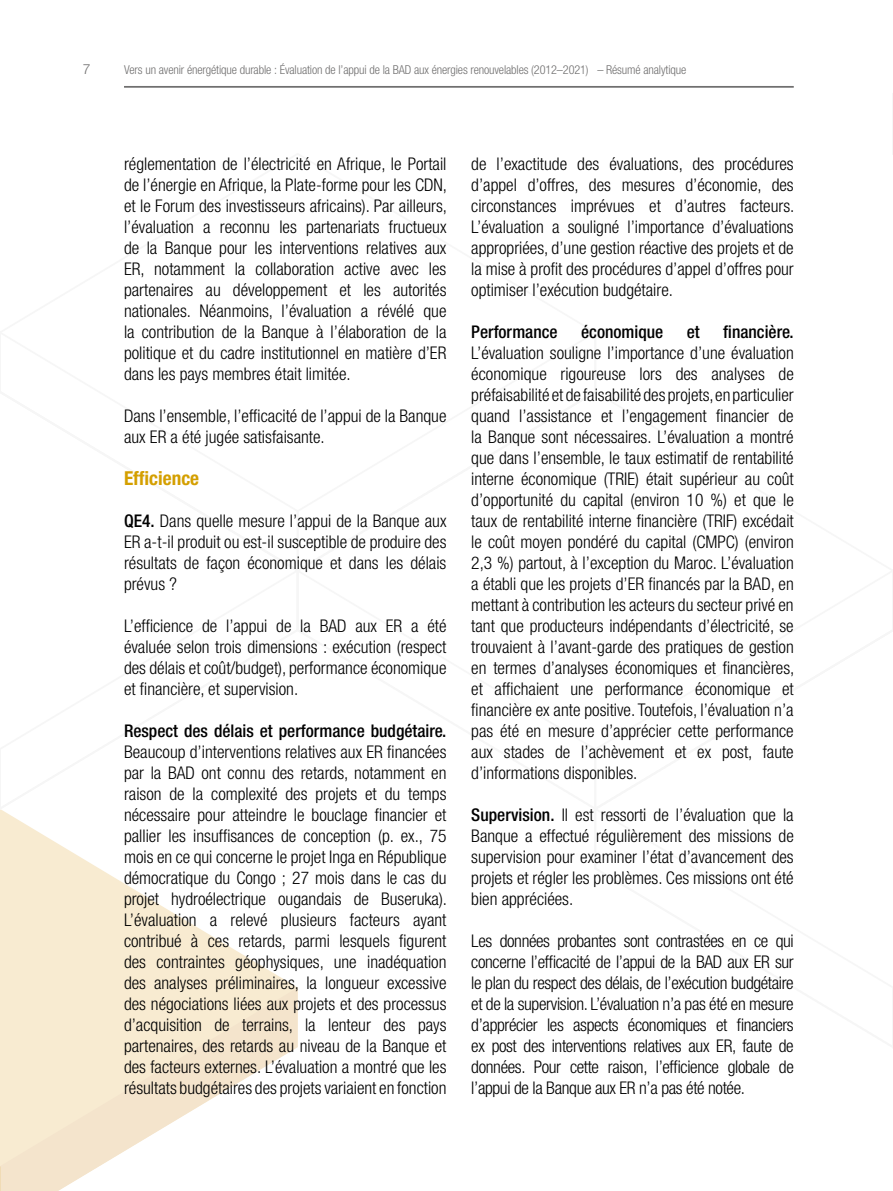
<style>
.page{position:relative;width:893px;height:1191px;background:#fff}
.page>*{position:absolute;margin:0;border:0;box-sizing:border-box;transform-origin:0 0}
.t1{font:700 condensed 19.25px "Helvetica Neue LT Std";color:#d49f00}
.t2{font:300 condensed 17.5px/21px "Helvetica Neue LT Std";color:#000;text-align:justify}
.t3{font:500 condensed 17.5px "Helvetica Neue LT Std";color:#000}
.t4{font:300 14px "Helvetica Neue LT Std";color:#706f6f}
.t5{font:300 condensed 12.25px "Helvetica Neue LT Std";letter-spacing:-.01em;color:#706f6f}
.s1{font-weight:500}
</style>
<div class="page">
<svg style="left:0;top:811px;width:296px;height:176px;fill:#f8ebd1"></svg>
<svg style="left:0;top:987px;width:298px;height:204px;fill:#f8ebd1"></svg>
<hr style="left:124px;top:86px;width:670px;height:2px;background:#706f6f">
<p class="t4" style="left:83px;top:61px;width:9px">7</p>
<p class="t5" style="left:124px;top:63px;width:564px">Vers un avenir énergétique durable : Évaluation de l’appui de la BAD aux énergies renouvelables (2012–2021) – Résumé analytique</p>
<p class="t2" style="left:124px;top:153px;width:325px">réglementation de l’électricité en Afrique, le Portail de l’énergie en Afrique, la Plate-forme pour les CDN, et le Forum des investisseurs africains). Par ailleurs, l’évaluation a reconnu les partenariats fructueux de la Banque pour les interventions relatives aux ER, notamment la collaboration active avec les partenaires au développement et les autorités nationales. Néanmoins, l’évaluation a révélé que la contribution de la Banque à l’élaboration de la politique et du cadre institutionnel en matière d’ER dans les pays membres était limitée.</p>
<p class="t2" style="left:124px;top:405px;width:324px">Dans l’ensemble, l’efficacité de l’appui de la Banque aux ER a été jugée satisfaisante.</p>
<p class="t1" style="left:124px;top:466px;width:77px">Efficience</p>
<p class="t2" style="left:124px;top:510px;width:324px"><span class="s1">QE4.</span> Dans quelle mesure l’appui de la Banque aux ER a-t-il produit ou est-il susceptible de produire des résultats de façon économique et dans les délais prévus ?</p>
<p class="t2" style="left:124px;top:615px;width:324px">L’efficience de l’appui de la BAD aux ER a été évaluée selon trois dimensions : exécution (respect des délais et coût/budget), performance économique et financière, et supervision.</p>
<p class="t3" style="left:124px;top:720px;width:324px">Respect des délais et performance budgétaire.</p>
<p class="t2" style="left:124px;top:741px;width:325px">Beaucoup d’interventions relatives aux ER financées par la BAD ont connu des retards, notamment en raison de la complexité des projets et du temps nécessaire pour atteindre le bouclage financier et pallier les insuffisances de conception (p. ex., 75 mois en ce qui concerne le projet Inga en République démocratique du Congo ; 27 mois dans le cas du projet hydroélectrique ougandais de Buseruka).<br>L’évaluation a relevé plusieurs facteurs ayant contribué à ces retards, parmi lesquels figurent des contraintes géophysiques, une inadéquation des analyses préliminaires, la longueur excessive des négociations liées aux projets et des processus d’acquisition de terrains, la lenteur des pays partenaires, des retards au niveau de la Banque et des facteurs externes. L’évaluation a montré que les résultats budgétaires des projets variaient en fonction</p>
<p class="t2" style="left:471px;top:153px;width:325px">de l’exactitude des évaluations, des procédures d’appel d’offres, des mesures d’économie, des circonstances imprévues et d’autres facteurs.<br>L’évaluation a souligné l’importance d’évaluations appropriées, d’une gestion réactive des projets et de la mise à profit des procédures d’appel d’offres pour optimiser l’exécution budgétaire.</p>
<p class="t3" style="left:471px;top:321px;width:88px">Performance</p>
<p class="t3" style="left:581px;top:321px;width:84px">économique</p>
<p class="t3" style="left:687px;top:321px;width:14px">et</p>
<p class="t3" style="left:723px;top:321px;width:72px">financière.</p>
<p class="t2" style="left:471px;top:342px;width:325px">L’évaluation souligne l’importance d’une évaluation économique rigoureuse lors des analyses de préfaisabilité et de faisabilité des projets, en particulier quand l’assistance et l’engagement financier de la Banque sont nécessaires. L’évaluation a montré que dans l’ensemble, le taux estimatif de rentabilité interne économique (TRIE) était supérieur au coût d’opportunité du capital (environ 10 %) et que le taux de rentabilité interne financière (TRIF) excédait le coût moyen pondéré du capital (CMPC) (environ 2,3 %) partout, à l’exception du Maroc. L’évaluation a établi que les projets d’ER financés par la BAD, en mettant à contribution les acteurs du secteur privé en tant que producteurs indépendants d’électricité, se trouvaient à l’avant-garde des pratiques de gestion en termes d’analyses économiques et financières, et affichaient une performance économique et financière ex ante positive. Toutefois, l’évaluation n’a pas été en mesure d’apprécier cette performance aux stades de l’achèvement et ex post, faute d’informations disponibles.</p>
<p class="t2" style="left:471px;top:804px;width:324px"><span class="s1">Supervision.</span> Il est ressorti de l’évaluation que la Banque a effectué régulièrement des missions de supervision pour examiner l’état d’avancement des projets et régler les problèmes. Ces missions ont été bien appréciées.</p>
<p class="t2" style="left:471px;top:930px;width:324px">Les données probantes sont contrastées en ce qui concerne l’efficacité de l’appui de la BAD aux ER sur le plan du respect des délais, de l’exécution budgétaire et de la supervision. L’évaluation n’a pas été en mesure d’apprécier les aspects économiques et financiers ex post des interventions relatives aux ER, faute de données. Pour cette raison, l’efficience globale de l’appui de la Banque aux ER n’a pas été notée.</p>
</div>
